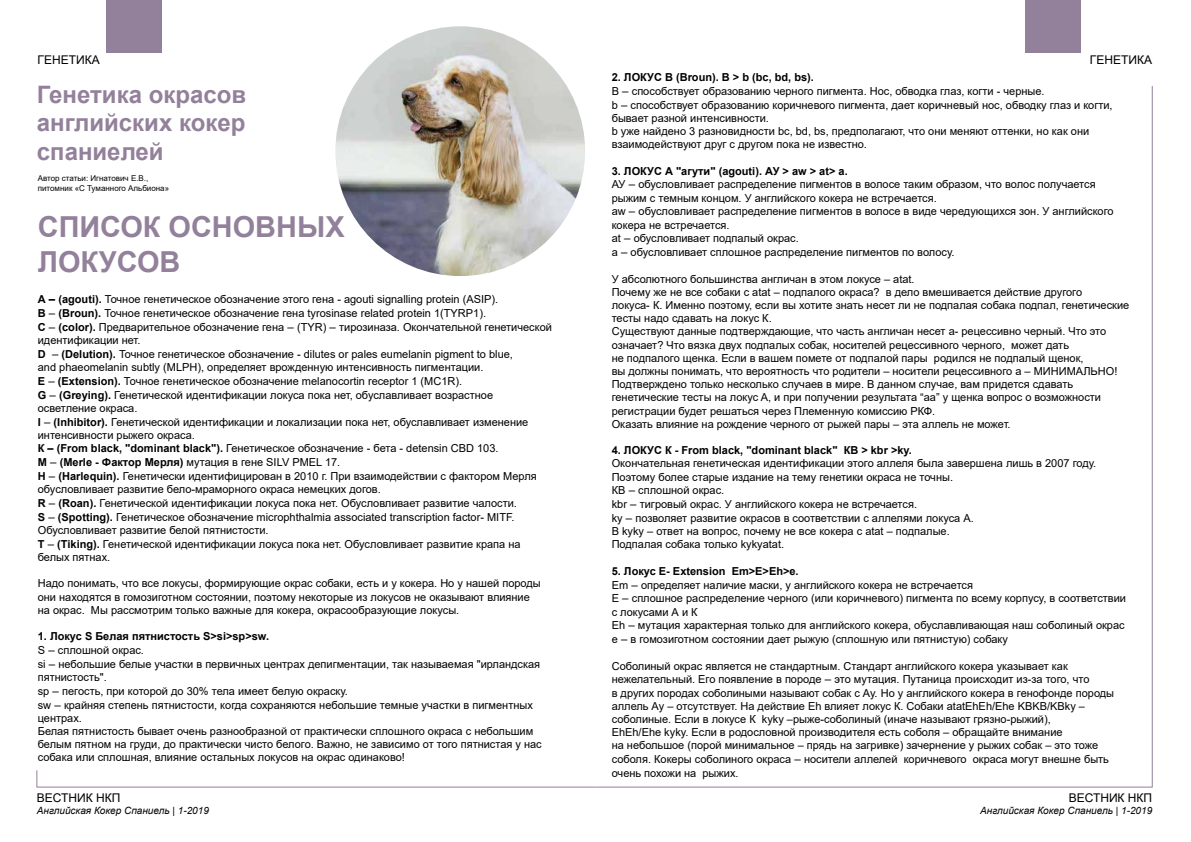
<style>
.page{position:relative;width:1191px;height:842px;background:#fff}
.page>*{position:absolute;margin:0;border:0;box-sizing:border-box;transform-origin:0 0}
.t1{font:700 28.9px/34.7px "Arial";color:#93819b}
.t2{font:700 24px/28.8px "Arial";color:#93819b;text-align:justify}
.t3{font:12px "Arial";color:#000}
.t4{font:11px/13.5px "Arial";color:#000}
.t5{font:700 11px "Arial";color:#000}
.t6{font:italic 10px "Arial";color:#000}
.t7{font:8px/9.6px "Arial";color:#000}
.s1{font-weight:700}
.s2{font-weight:700;font-size:11.5px}
.s3{font-size:11.5px}
</style>
<div class="page">
<div style="left:107px;top:0;width:55px;height:52px;background:#93819b"></div>
<div style="left:1025px;top:0;width:55px;height:52px;background:#93819b"></div>
<img style="left:335px;top:26px;width:250px;height:250px;border-radius:125px">
<svg style="left:36px;top:770px;width:558px;height:18px"></svg>
<svg style="left:594px;top:86px;width:559px;height:702px"></svg>
<p class="t3" style="left:38px;top:51px;width:64px">ГЕНЕТИКА</p>
<h2 class="t2" style="left:37px;top:80px;width:211px">Генетика окрасов английских кокер спаниелей</h2>
<p class="t7" style="left:38px;top:173px;width:133px">Автор статьи: Игнатович Е.В., питомник «С Туманного Альбиона»</p>
<h1 class="t1" style="left:38px;top:210px;width:308px">СПИСОК ОСНОВНЫХ<br>ЛОКУСОВ</h1>
<p class="t4" style="left:38px;top:293px;width:516px"><span class="s1">А</span> <span class="s2">–</span> <span class="s1">(agouti).</span> Точное генетическое обозначение этого гена - agouti signalling protein (ASIP).<br><span class="s1">В</span> <span class="s3">–</span> <span class="s1">(Broun).</span> Точное генетическое обозначение гена tyrosinase related protein 1(TYRP1).<br><span class="s1">С</span> <span class="s3">–</span> <span class="s1">(color).</span> Предварительное обозначение гена <span class="s3">–</span> (TYR) <span class="s3">–</span> тирозиназа. Окончательной генетической идентификации нет.<br><span class="s1">D</span> <span class="s3">–</span> <span class="s1">(Delution).</span> Точное генетическое обозначение - dilutes or pales eumelanin pigment to blue,<br>and phaeomelanin subtly (MLPH), определяет врожденную интенсивность пигментации.<br><span class="s1">Е</span> <span class="s3">–</span> <span class="s1">(Extension).</span> Точное генетическое обозначение melanocortin receptor 1 (MC1R).<br><span class="s1">G</span> <span class="s3">–</span> <span class="s1">(Greying).</span> Генетической идентификации локуса пока нет, обуславливает возрастное осветление окраса.<br><span class="s1">I</span> <span class="s3">–</span> <span class="s1">(Inhibitor).</span> Генетической идентификации и локализации пока нет, обуславливает изменение интенсивности рыжего окраса.<br><span class="s1">К – (From black, "dominant black").</span> Генетическое обозначение - бета - detensin CBD 103.<br><span class="s1">М</span> <span class="s3">–</span> <span class="s1">(Merle - Фактор Мерля)</span> мутация в гене SILV PMEL 17.<br><span class="s1">Н</span> <span class="s3">–</span> <span class="s1">(Harlequin).</span> Генетически идентифицирован в 2010 г. При взаимодействии с фактором Мерля обусловливает развитие бело-мраморного окраса немецких догов.<br><span class="s1">R</span> <span class="s3">–</span> <span class="s1">(Roan).</span> Генетической идентификации локуса пока нет. Обусловливает развитие чалости.<br><span class="s1">S</span> <span class="s3">–</span> <span class="s1">(Spotting).</span> Генетическое обозначение microphthalmia associated transcription factor- MITF.<br>Обусловливает развитие белой пятнистости.<br><span class="s1">Т</span> <span class="s3">–</span> <span class="s1">(Tiking).</span> Генетической идентификации локуса пока нет. Обусловливает развитие крапа на белых пятнах.</p>
<p class="t4" style="left:38px;top:577px;width:504px;line-height:13.2px">Надо понимать, что все локусы, формирующие окрас собаки, есть и у кокера. Но у нашей породы они находятся в гомозиготном состоянии, поэтому некоторые из локусов не оказывают влияние на окрас. Мы рассмотрим только важные для кокера, окрасообразующие локусы.</p>
<p class="t4" style="left:38px;top:629px;width:505px"><span class="s1">1. Локус S Белая пятнистость S&gt;si&gt;sp&gt;sw.<br></span>S <span class="s3">–</span> сплошной окрас.<br>si <span class="s3">–</span> небольшие белые участки в первичных центрах депигментации, так называемая "ирландская пятнистость".<br>sp <span class="s3">–</span> пегость, при которой до 30% тела имеет белую окраску.<br>sw <span class="s3">–</span> крайняя степень пятнистости, когда сохраняются небольшие темные участки в пигментных центрах.<br>Белая пятнистость бывает очень разнообразной от практически сплошного окраса с небольшим белым пятном на груди, до практически чисто белого. Важно, не зависимо от того пятнистая у нас собака или сплошная, влияние остальных локусов на окрас одинаково!</p>
<p class="t3" style="left:37px;top:790px;width:85px">ВЕСТНИК НКП</p>
<p class="t6" style="left:37px;top:804px;width:174px">Английская Кокер Спаниель | 1-2019</p>
<p class="t3" style="left:1089px;top:51px;width:64px">ГЕНЕТИКА</p>
<p class="t4" style="left:611px;top:70px;width:502px"><span class="s1">2. ЛОКУС В (Broun). В &gt; b (bс, bd, bs).<br></span>В <span class="s3">–</span> способствует образованию черного пигмента. Нос, обводка глаз, когти - черные.<br>b <span class="s3">–</span> способствует образованию коричневого пигмента, дает коричневый нос, обводку глаз и когти, бывает разной интенсивности.<br>b уже найдено 3 разновидности bс, bd, bs, предполагают, что они меняют оттенки, но как они взаимодействуют друг с другом пока не известно.</p>
<p class="t4" style="left:611px;top:164px;width:503px"><span class="s1">3. ЛОКУС А "агути" (agouti). АУ &gt; аw &gt; аt&gt; а.<br></span>АУ <span class="s3">–</span> обусловливает распределение пигментов в волосе таким образом, что волос получается рыжим с темным концом. У английского кокера не встречается.<br>aw <span class="s3">–</span> обусловливает распределение пигментов в волосе в виде чередующихся зон. У английского кокера не встречается.<br>аt <span class="s3">–</span> обусловливает подпалый окрас.<br>а <span class="s3">–</span> обусловливает сплошное распределение пигментов по волосу.</p>
<p class="t4" style="left:611px;top:272px;width:519px;line-height:13.2px">У абсолютного большинства англичан в этом локусе – atat.<br>Почему же не все собаки с atat – подпалого окраса? в дело вмешивается действие другого<br>локуса- К. Именно поэтому, если вы хотите знать несет ли не подпалая собака подпал, генетические тесты надо сдавать на локус К.<br>Существуют данные подтверждающие, что часть англичан несет a- рецессивно черный. Что это означает? Что вязка двух подпалых собак, носителей рецессивного черного, может дать<br>не подпалого щенка. Если в вашем помете от подпалой пары родился не подпалый щенок,<br>вы должны понимать, что вероятность что родители – носители рецессивного a – МИНИМАЛЬНО!<br>Подтверждено только несколько случаев в мире. В данном случае, вам придется сдавать генетические тесты на локус A, и при получении результата “aa” у щенка вопрос о возможности регистрации будет решаться через Племенную комиссию РКФ.<br>Оказать влияние на рождение черного от рыжей пары – эта аллель не может.</p>
<p class="t5" style="left:611px;top:443px;width:302px">4. ЛОКУС К - From black, "dominant black" КВ &gt; kbr &gt;ky.</p>
<p class="t4" style="left:611px;top:457px;width:486px">Окончательная генетическая идентификации этого аллеля была завершена лишь в 2007 году.<br>Поэтому более старые издание на тему генетики окраса не точны.<br>КВ <span class="s3">–</span> сплошной окрас.<br>kbr <span class="s3">–</span> тигровый окрас. У английского кокера не встречается.<br>ky <span class="s3">–</span> позволяет развитие окрасов в соответствии с аллелями локуса А.<br>В kyky – ответ на вопрос, почему не все кокера с atat – подпалые.<br>Подпалая собака только kykyatat.</p>
<p class="t4" style="left:611px;top:564px;width:516px"><span class="s1">5. Локус Е- Extension Em&gt;E&gt;Eh&gt;e.<br></span>Em <span class="s3">–</span> определяет наличие маски, у английского кокера не встречается<br>Е <span class="s3">–</span> сплошное распределение черного (или коричневого) пигмента по всему корпусу, в соответствии с локусами А и К<br>Eh <span class="s3">–</span> мутация характерная только для английского кокера, обуславливающая наш соболиный окрас е <span class="s3">–</span> в гомозиготном состоянии дает рыжую (сплошную или пятнистую) собаку</p>
<p class="t4" style="left:611px;top:659px;width:504px">Соболиный окрас является не стандартным. Стандарт английского кокера указывает как нежелательный. Его появление в породе <span class="s3">–</span> это мутация. Путаница происходит из-за того, что<br>в других породах соболиными называют собак с Ау. Но у английского кокера в генофонде породы аллель Ау – отсутствует. На действие Eh влияет локус К. Собаки atatEhEh/Ehe KВKВ/KBky – соболиные. Если в локусе К kyky –рыже-соболиный (иначе называют грязно-рыжий),<br>EhEh/Ehe kyky. Если в родословной производителя есть соболя – обращайте внимание<br>на небольшое (порой минимальное – прядь на загривке) зачернение у рыжих собак – это тоже соболя. Кокеры соболиного окраса <span class="s3">–</span> носители аллелей коричневого окраса могут внешне быть очень похожи на рыжих.</p>
<p class="t3" style="left:1068px;top:790px;width:85px">ВЕСТНИК НКП</p>
<p class="t6" style="left:980px;top:804px;width:174px">Английская Кокер Спаниель | 1-2019</p>
</div>
